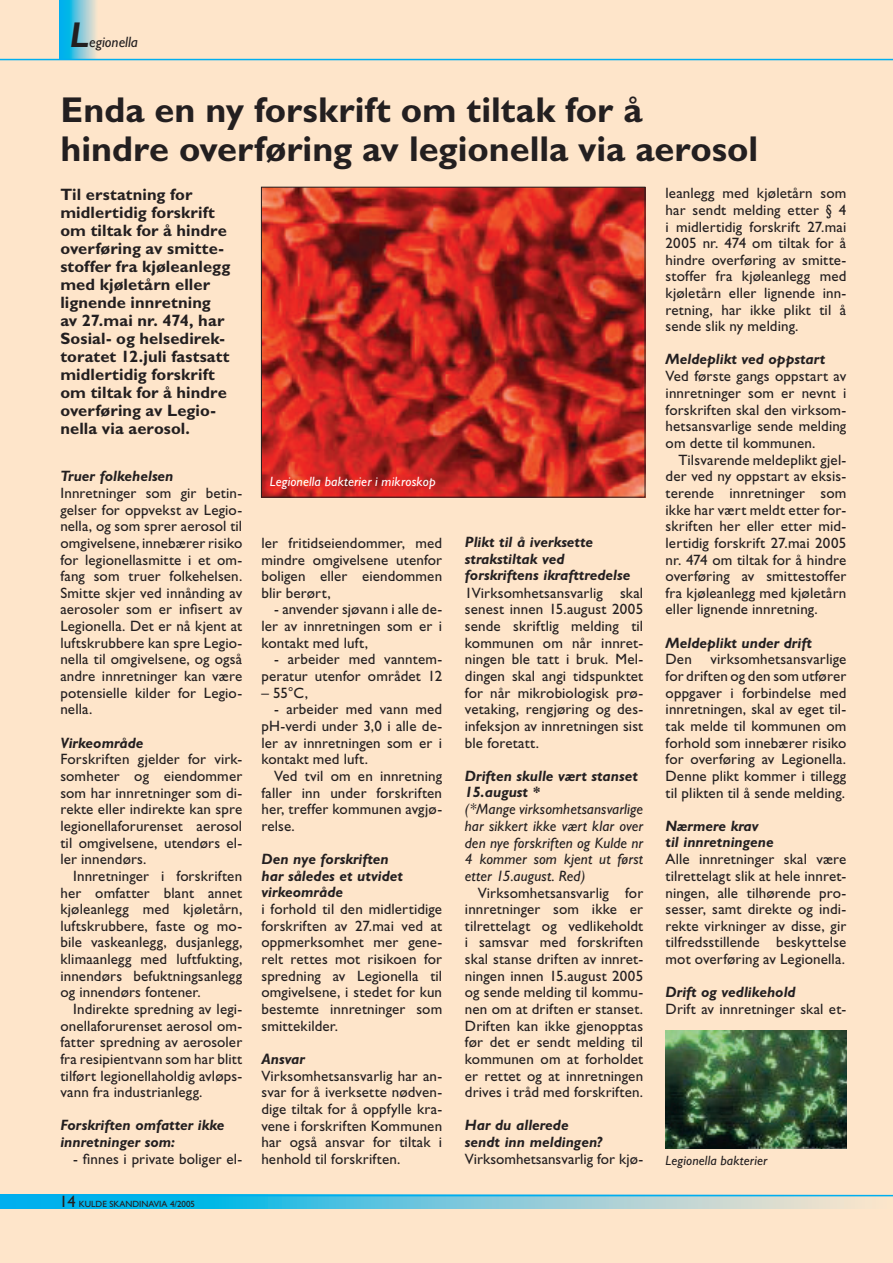
<style>
.page{position:relative;width:893px;height:1263px;background:#fff}
.page>*{position:absolute;margin:0;border:0;box-sizing:border-box;transform-origin:0 0}
.t1{font:700 36px/39px "Gill Sans";color:#231f20}
.t2{font:italic 700 36px "Gill Sans";color:#231f20}
.t3{font:700 16.5px/18px "Gill Sans";letter-spacing:.005em;color:#231f20}
.t4{font:15px/16.6px "Gill Sans";letter-spacing:.01em;color:#231f20;text-align:justify}
.t5{font:italic 700 15px/16.5px "Gill Sans";color:#231f20}
.t6{font:italic 15px/16.6px "Gill Sans";letter-spacing:.005em;color:#231f20;text-align:justify}
.t7{font:italic 13.5px "Gill Sans";letter-spacing:.01em;color:#fff}
.t8{font:italic 13.5px "Gill Sans";letter-spacing:.01em;color:#231f20}
.t9{font:9px "Gill Sans";color:#231f20}
.s1{font-size:16.5px}
</style>
<div class="page">
<div style="left:0;top:0;width:892px;height:1263px;background:#fee5ca"></div>
<svg style="left:0;top:1196px;width:892px;height:12px;background:#6bc6dd"></svg>
<img style="left:263px;top:189px;width:380px;height:307px">
<div style="left:261px;top:187px;width:384px;height:311px;border:1px solid #231f20"></div>
<img style="left:665px;top:1030px;width:181px;height:118px">
<svg style="left:59px;top:0;width:39px;height:59px;background:#6ac6dd"></svg>
<hr style="left:0;top:59px;width:892px;height:1px;background:#00aeef">
<hr style="left:0;top:1195px;width:892px;height:1px;background:#00aeef">
<h1 class="t2" style="left:70px;top:21px;width:21px">L</h1>
<p class="t6" style="left:89px;top:35px;width:50px">egionella</p>
<h1 class="t1" style="left:60px;top:94px;width:699px">Enda en ny forskrift om tiltak for å hindre overføring av legionella via aerosol</h1>
<p class="t3" style="left:60px;top:187px;width:171px">Til erstatning for midlertidig forskrift om tiltak for å hindre overføring av smitte&shy;stoffer fra kjøleanlegg med kjøletårn eller lignende innretning av 27.mai nr. 474, har<br>Sosial- og helsedirek&shy;toratet 12.juli fastsatt midlertidig forskrift om tiltak for å hindre overføring av Legio&shy;nella via aerosol.</p>
<p class="t5" style="left:60px;top:469px;width:115px">Truer folkehelsen</p>
<p class="t4" style="left:60px;top:486px;width:183px">Innretninger som gir betin&shy;gelser for oppvekst av Legio&shy;nella, og som sprer aerosol til omgivelsene, innebærer risiko for legionellasmitte i et om&shy;fang som truer folkehelsen.<br>Smitte skjer ved innånding av aerosoler som er infisert av Legionella. Det er nå kjent at luftskrubbere kan spre Legio&shy;nella til omgivelsene, og også andre innretninger kan være potensielle kilder for Legio&shy;nella.</p>
<p class="t5" style="left:60px;top:736px;width:85px">Virkeområde</p>
<p class="t4" style="left:60px;top:752px;width:183px">Forskriften gjelder for virk&shy;somheter og eiendommer som har innretninger som di&shy;rekte eller indirekte kan spre legionellaforurenset aerosol til omgivelsene, utendørs el&shy;ler innendørs.</p>
<p class="t4" style="left:60px;top:869px;width:183px;text-indent:13px">Innretninger i forskriften her omfatter blant annet kjøleanlegg med kjøletårn, luftskrubbere, faste og mo&shy;bile vaskeanlegg, dusjanlegg, klimaanlegg med luftfukting, innendørs befuktningsanlegg og innendørs fontener.</p>
<p class="t4" style="left:60px;top:1002px;width:183px;text-indent:13px">Indirekte spredning av legi&shy;onellaforurenset aerosol om&shy;fatter spredning av aerosoler fra resipientvann som har blitt tilført legionellaholdig avløps&shy;vann fra industrianlegg.</p>
<p class="t5" style="left:60px;top:1119px;width:166px">Forskriften omfatter ikke innretninger som:</p>
<p class="t4" style="left:73px;top:1152px;width:171px">- finnes i private boliger el-</p>
<p class="t4" style="left:665px;top:186px;width:182px">leanlegg med kjøletårn som har sendt melding etter § 4 i midlertidig forskrift 27.mai 2005 nr. 474 om tiltak for å hindre overføring av smitte&shy;stoffer fra kjøleanlegg med kjøletårn eller lignende inn&shy;retning, har ikke plikt til å sende slik ny melding.</p>
<p class="t5" style="left:665px;top:353px;width:161px">Meldeplikt ved oppstart</p>
<p class="t4" style="left:665px;top:369px;width:182px">Ved første gangs oppstart av innretninger som er nevnt i forskriften skal den virksom&shy;hetsansvarlige sende melding om dette til kommunen.</p>
<p class="t4" style="left:665px;top:453px;width:182px;text-indent:13px">Tilsvarende meldeplikt gjel&shy;der ved ny oppstart av eksis&shy;terende innretninger som ikke har vært meldt etter for&shy;skriften her eller etter mid&shy;lertidig forskrift 27.mai 2005 nr. 474 om tiltak for å hindre overføring av smittestoffer fra kjøleanlegg med kjøletårn eller lignende innretning.</p>
<p class="t5" style="left:665px;top:636px;width:148px">Meldeplikt under drift</p>
<p class="t4" style="left:665px;top:653px;width:182px">Den virksomhetsansvarlige for driften og den som utfører oppgaver i forbindelse med innretningen, skal av eget til&shy;tak melde til kommunen om forhold som innebærer risiko for overføring av Legionella.<br>Denne plikt kommer i tillegg til plikten til å sende melding.</p>
<p class="t5" style="left:665px;top:819px;width:110px">Nærmere krav til innretningene</p>
<p class="t4" style="left:665px;top:852px;width:182px">Alle innretninger skal være tilrettelagt slik at hele innret&shy;ningen, alle tilhørende pro&shy;sesser, samt direkte og indi&shy;rekte virkninger av disse, gir tilfredsstillende beskyttelse mot overføring av Legionella.</p>
<p class="t5" style="left:665px;top:985px;width:132px">Drift og vedlikehold</p>
<p class="t4" style="left:665px;top:1002px;width:182px">Drift av innretninger skal et-</p>
<p class="t7" style="left:270px;top:477px;width:167px">Legionella bakterier i mikroskop</p>
<p class="t5" style="left:465px;top:535px;width:167px">Plikt til å iverksette strakstiltak ved forskriftens ikrafttredelse</p>
<p class="t4" style="left:465px;top:586px;width:180px">1Virksomhetsansvarlig skal senest innen 15.august 2005 sende skriftlig melding til kommunen om når innret&shy;ningen ble tatt i bruk. Mel&shy;dingen skal angi tidspunktet for når mikrobiologisk prø&shy;vetaking, rengjøring og des&shy;infeksjon av innretningen sist ble foretatt.</p>
<p class="t5" style="left:465px;top:769px;width:174px">Driften skulle vært stanset<br>15.august *</p>
<p class="t6" style="left:465px;top:802px;width:180px">(*Mange virksomhetsansvarlige har sikkert ikke vært klar over den nye forskriften og Kulde nr 4 kommer som kjent ut først etter 15.august. Red)</p>
<p class="t4" style="left:465px;top:886px;width:180px;text-indent:13px">Virksomhetsansvarlig for innretninger som ikke er tilrettelagt og vedlikeholdt i samsvar med forskriften skal stanse driften av innret&shy;ningen innen 15.august 2005 og sende melding til kommu&shy;nen om at driften er stanset.<br>Driften kan ikke gjenopptas før det er sendt melding til kommunen om at forholdet er rettet og at innretningen drives i tråd med forskriften.</p>
<p class="t5" style="left:465px;top:1119px;width:139px">Har du allerede sendt inn meldingen?</p>
<p class="t4" style="left:465px;top:1152px;width:180px">Virksomhetsansvarlig for kjø-</p>
<p class="t4" style="left:261px;top:536px;width:182px">ler fritidseiendommer, med mindre omgivelsene utenfor boligen eller eiendommen blir berørt,</p>
<p class="t4" style="left:261px;top:603px;width:182px;text-indent:13px">- anvender sjøvann i alle de&shy;ler av innretningen som er i kontakt med luft,</p>
<p class="t4" style="left:261px;top:653px;width:182px;text-align:right">- arbeider med vanntem&shy;peratur utenfor området 12</p>
<p class="t4" style="left:261px;top:686px;width:48px">– 55°C,</p>
<p class="t4" style="left:261px;top:702px;width:182px;text-indent:13px">- arbeider med vann med pH-verdi under 3,0 i alle de&shy;ler av innretningen som er i kontakt med luft.</p>
<p class="t4" style="left:261px;top:769px;width:182px;text-indent:13px">Ved tvil om en innretning faller inn under forskriften her, treffer kommunen avgjø&shy;relse.</p>
<p class="t5" style="left:261px;top:852px;width:143px">Den nye forskriften har således et utvidet virkeområde</p>
<p class="t4" style="left:261px;top:902px;width:182px">i forhoId til den midlertidige forskriften av 27.mai ved at oppmerksomhet mer gene&shy;relt rettes mot risikoen for spredning av Legionella til omgivelsene, i stedet for kun bestemte innretninger som smittekilder.</p>
<p class="t5" style="left:261px;top:1052px;width:45px">Ansvar</p>
<p class="t4" style="left:261px;top:1069px;width:182px">Virksomhetsansvarlig har an&shy;svar for å iverksette nødven&shy;dige tiltak for å oppfylle kra&shy;vene i forskriften Kommunen har også ansvar for tiltak i henhold til forskriften.</p>
<p class="t8" style="left:665px;top:1155px;width:103px">Legionella bakterier</p>
<p class="t9" style="left:59px;top:1201px;width:137px"><span class="s1">14</span> KULDE SKANDINAVIA 4/2005</p>
</div>
